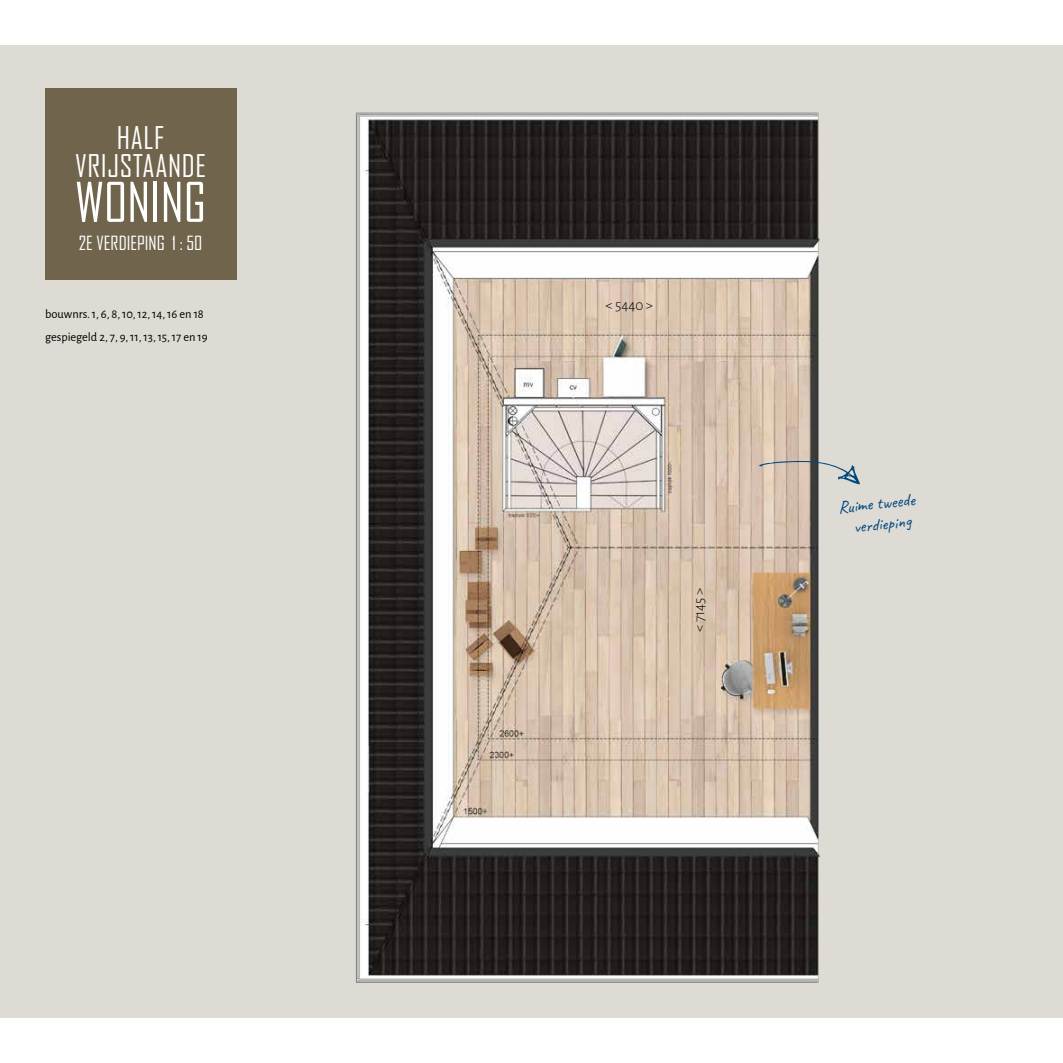
<style>
.page{position:relative;width:1063px;height:1063px;background:#fff}
.page>*{position:absolute;margin:0;border:0;box-sizing:border-box;transform-origin:0 0}
.t1{font:52.5px "Agency FB";color:#fff}
.t2{font:30px "Agency FB";letter-spacing:.02em;color:#fff}
.t3{font:18.75px "Agency FB";color:#fff}
.t4{font:17.5px/21px "Caveat";color:#00497f;text-align:center}
.t5{font:300 15px "Alegreya Sans";color:#000}
.t6{font:12.5px/22.5px "Alegreya Sans";color:#000}
</style>
<div class="page">
<div style="left:0;top:45px;width:1063px;height:973px;background:#dedad4"></div>
<img style="left:356px;top:112px;width:504px;height:871px">
<div style="left:45px;top:89px;width:191px;height:191px;background:#70654c"></div>
<svg style="left:759px;top:459px;width:101px;height:25px"></svg>
<h2 class="t2" style="left:117px;top:122px;width:49px">HALF</h2>
<h2 class="t2" style="left:75px;top:149px;width:132px">VRIJSTAANDE</h2>
<h1 class="t1" style="left:75px;top:173px;width:133px">WONING</h1>
<h3 class="t3" style="left:79px;top:233px;width:125px">2E VERDIEPING 1 : 50</h3>
<p class="t6" style="left:45px;top:302px;width:164px">bouwnrs. 1, 6, 8, 10, 12, 14, 16 en 18 gespiegeld 2, 7, 9, 11, 13, 15, 17 en 19</p>
<p class="t5" style="left:605px;top:296px;width:49px">&lt; 5440 &gt;</p>
<p class="t5" style="left:690px;top:632px;width:45px;rotate:-90deg">&lt; 7145 &gt;</p>
<h3 class="t4" style="left:838px;top:497px;width:78px;rotate:-6deg">Ruime tweede verdieping</h3>
</div>
